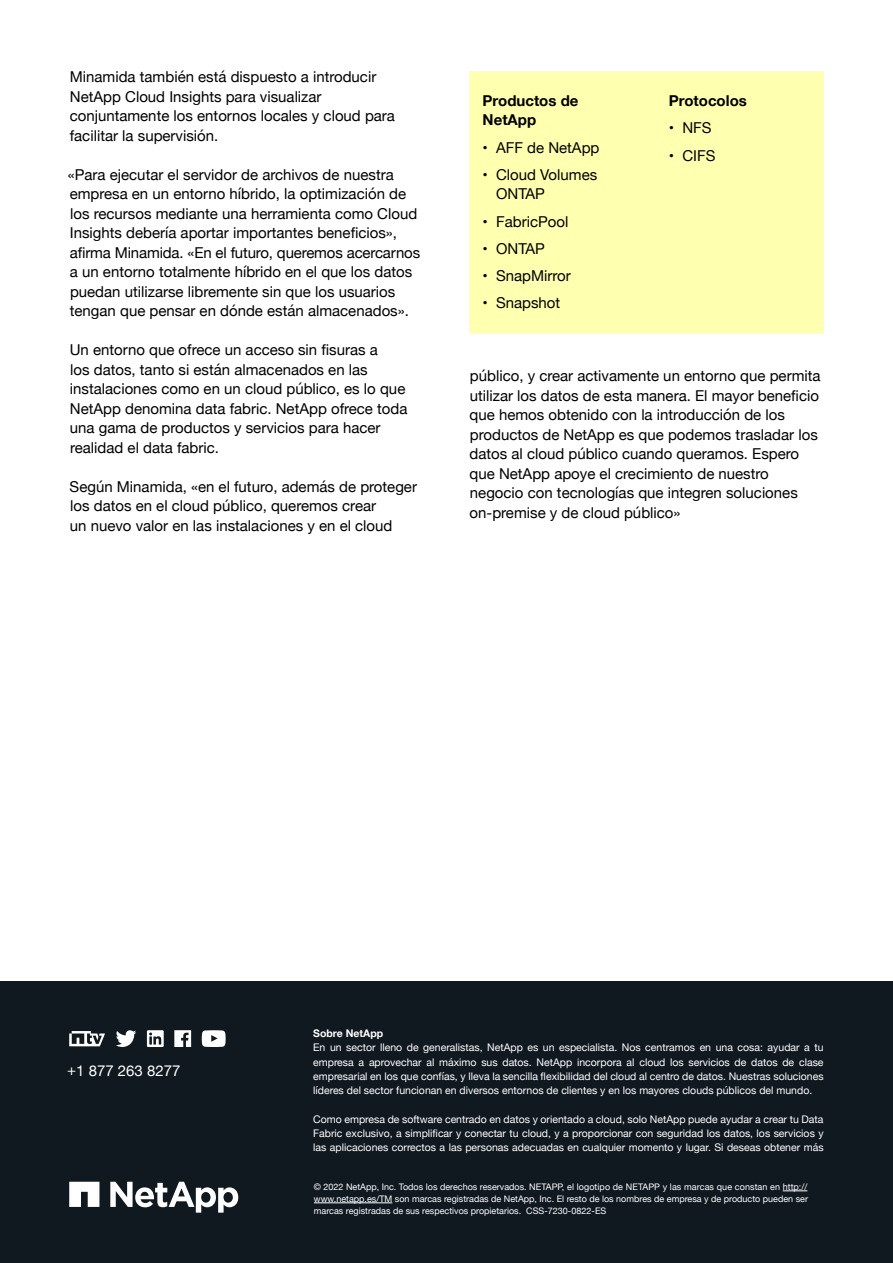
<style>
.page{position:relative;width:893px;height:1263px;background:#fff}
.page>*{position:absolute;margin:0;border:0;box-sizing:border-box;transform-origin:0 0}
.t1{font:15px/19.5px "Helvetica Neue";color:#000}
.t2{font:700 15px/19.5px "Helvetica Neue";color:#000}
.t3{font:15px "Helvetica Neue";color:#fff}
.t4{font:10.5px/14.2px "Helvetica Neue";color:#fff;text-align:justify}
.t5{font:700 10.5px "Helvetica Neue";color:#fff}
.t6{font:9px/12px "Helvetica Neue";color:#fff;text-align:justify}
</style>
<div class="page">
<div style="left:0;top:982px;width:893px;height:281px;background:#101820"></div>
<svg style="left:783px;top:1190px;width:24px;height:1px"></svg>
<hr style="left:314px;top:1202px;width:78px;height:1px;background:#fff">
<svg style="left:116px;top:1030px;width:20px;height:17px"></svg>
<svg style="left:147px;top:1030px;width:17px;height:17px"></svg>
<svg style="left:174px;top:1030px;width:17px;height:17px"></svg>
<svg style="left:202px;top:1030px;width:24px;height:17px"></svg>
<svg style="left:69px;top:1031px;width:36px;height:15px"></svg>
<svg style="left:110px;top:1182px;width:128px;height:30px"></svg>
<svg style="left:69px;top:1182px;width:30px;height:25px"></svg>
<div style="left:469px;top:72px;width:355px;height:261px;background:#ffffb0"></div>
<p class="t1" style="left:70px;top:68px;width:327px">Minamida también está dispuesto a introducir NetApp Cloud Insights para visualizar conjuntamente los entornos locales y cloud para facilitar la supervisión.</p>
<p class="t1" style="left:68px;top:166px;width:354px">«Para ejecutar el servidor de archivos de nuestra empresa en un entorno híbrido, la optimización de los recursos mediante una herramienta como Cloud Insights debería aportar importantes beneficios», afirma Minamida. «En el futuro, queremos acercarnos a un entorno totalmente híbrido en el que los datos puedan utilizarse libremente sin que los usuarios tengan que pensar en dónde están almacenados».</p>
<p class="t1" style="left:70px;top:341px;width:339px">Un entorno que ofrece un acceso sin fisuras a<br>los datos, tanto si están almacenados en las instalaciones como en un cloud público, es lo que NetApp denomina data fabric. NetApp ofrece toda una gama de productos y servicios para hacer realidad el data fabric.</p>
<p class="t1" style="left:70px;top:478px;width:349px">Según Minamida, «en el futuro, además de proteger los datos en el cloud público, queremos crear<br>un nuevo valor en las instalaciones y en el cloud</p>
<p class="t2" style="left:483px;top:91px;width:97px">Productos de<br>NetApp</p>
<p class="t1" style="left:483px;top:138px;width:118px">• AFF de NetApp</p>
<p class="t1" style="left:496px;top:166px;width:103px;text-indent:-14px">• Cloud Volumes<br>ONTAP</p>
<p class="t1" style="left:483px;top:212px;width:87px">• FabricPool</p>
<p class="t1" style="left:483px;top:240px;width:64px">• ONTAP</p>
<p class="t1" style="left:483px;top:267px;width:90px">• SnapMirror</p>
<p class="t1" style="left:483px;top:294px;width:79px">• Snapshot</p>
<p class="t2" style="left:669px;top:91px;width:80px">Protocolos</p>
<p class="t1" style="left:669px;top:119px;width:44px">• NFS</p>
<p class="t1" style="left:669px;top:146px;width:48px">• CIFS</p>
<p class="t1" style="left:470px;top:367px;width:352px">público, y crear activamente un entorno que permita utilizar los datos de esta manera. El mayor beneficio que hemos obtenido con la introducción de los productos de NetApp es que podemos trasladar los datos al cloud público cuando queramos. Espero que NetApp apoye el crecimiento de nuestro negocio con tecnologías que integren soluciones on-premise y de cloud público»</p>
<p class="t3" style="left:67px;top:1060px;width:115px">+1 877 263 8277</p>
<p class="t5" style="left:313px;top:1025px;width:72px">Sobre NetApp</p>
<p class="t4" style="left:313px;top:1041px;width:512px">En un sector lleno de generalistas, NetApp es un especialista. Nos centramos en una cosa: ayudar a tu empresa a aprovechar al máximo sus datos. NetApp incorpora al cloud los servicios de datos de clase empresarial en los que confías, y lleva la sencilla flexibilidad del cloud al centro de datos. Nuestras soluciones líderes del sector funcionan en diversos entornos de clientes y en los mayores clouds públicos del mundo.</p>
<p class="t4" style="left:313px;top:1112px;width:512px">Como empresa de software centrado en datos y orientado a cloud, solo NetApp puede ayudar a crear tu Data Fabric exclusivo, a simplificar y conectar tu cloud, y a proporcionar con seguridad los datos, los servicios y las aplicaciones correctos a las personas adecuadas en cualquier momento y lugar. Si deseas obtener más</p>
<p class="t6" style="left:314px;top:1181px;width:496px">© 2022 NetApp, Inc. Todos los derechos reservados. NETAPP, el logotipo de NETAPP y las marcas que constan en http:// www.netapp.es/TM son marcas registradas de NetApp, Inc. El resto de los nombres de empresa y de producto pueden ser marcas registradas de sus respectivos propietarios. CSS-7230-0822-ES</p>
</div>
